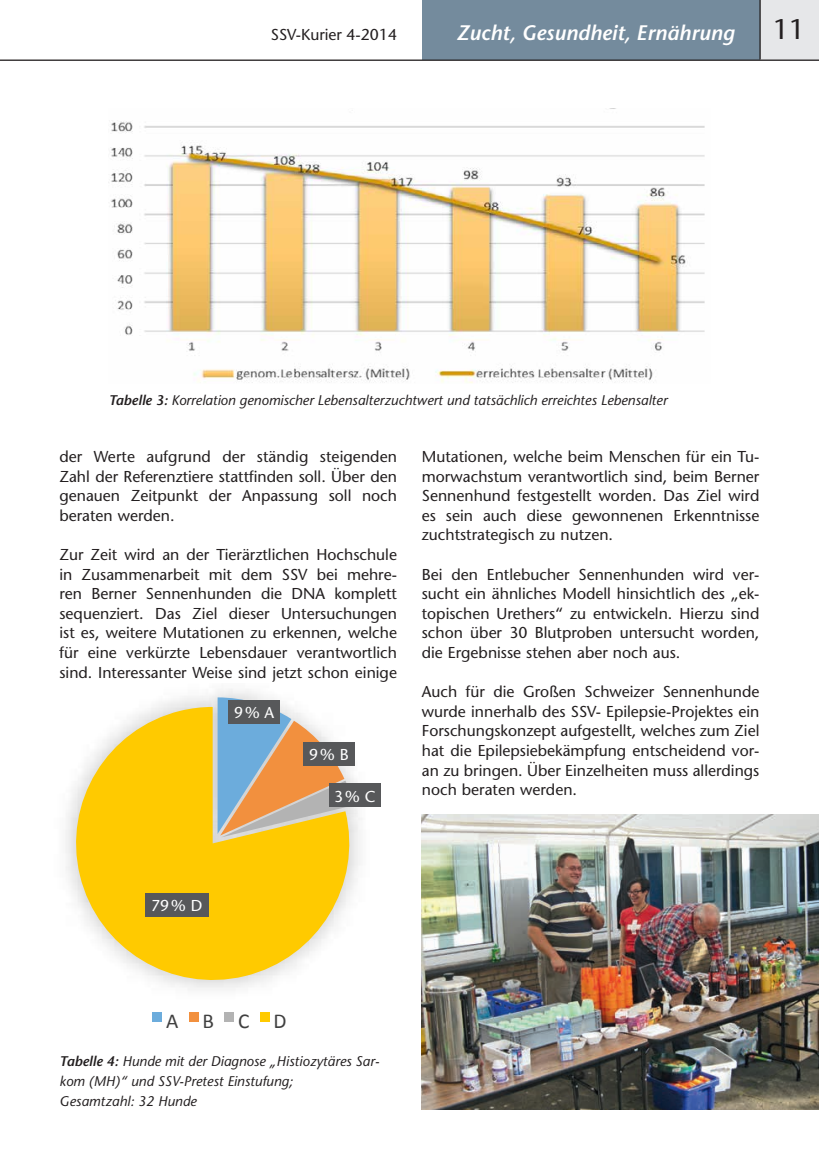
<style>
.page{position:relative;width:819px;height:1166px;background:#fff}
.page>*{position:absolute;margin:0;border:0;box-sizing:border-box;transform-origin:0 0}
.t1{font:28px "Stone Sans";color:#231f20}
.t2{font:700 27.3px/32.6px "Calibri";color:#404040;text-align:center}
.t3{font:21.18px "Calibri";color:#404040}
.t4{font:italic 600 21px "Stone Sans";color:#fff}
.t5{font:15.75px/19.6px "Stone Sans";color:#231f20;text-align:justify}
.t6{font:15.75px "Stone Sans";color:#fff}
.t7{font:italic 14px/19.6px "Stone Sans";color:#231f20}
.s1{font-weight:600}
</style>
<div class="page">
<div style="left:759px;top:0;width:60px;height:60px;background:#e6e7e9"></div>
<div style="left:422px;top:0;width:337px;height:60px;background:#748b9d"></div>
<hr style="left:0;top:60px;width:819px;height:1px;background:#231f20">
<hr style="left:759px;top:0;width:1px;height:60px;background:#231f20">
<img style="left:422px;top:815px;width:397px;height:295px">
<svg style="left:65px;top:689px;width:316px;height:333px"></svg>
<div style="left:145px;top:893px;width:63px;height:24px;background:#57585a"></div>
<div style="left:228px;top:700px;width:52px;height:23px;background:#57585a"></div>
<div style="left:303px;top:742px;width:52px;height:23px;background:#57585a"></div>
<div style="left:329px;top:783px;width:51px;height:24px;background:#57585a"></div>
<img style="left:110px;top:121px;width:595px;height:262px">
<p class="t5" style="left:271px;top:24px;width:128px">SSV-Kurier 4-2014</p>
<h3 class="t4" style="left:456px;top:19px;width:280px">Zucht, Gesundheit, Ernährung</h3>
<h1 class="t1" style="left:773px;top:12px;width:34px">11</h1>
<p class="t7" style="left:109px;top:390px;width:560px"><span class="s1">Tabelle 3:</span> Korrelation genomischer Lebensalterzuchtwert und tatsächlich erreichtes Lebensalter</p>
<p class="t5" style="left:59px;top:447px;width:339px">der Werte aufgrund der ständig steigenden Zahl der Referenztiere stattfinden soll. Über den genauen Zeitpunkt der Anpassung soll noch beraten werden.</p>
<p class="t5" style="left:59px;top:545px;width:339px">Zur Zeit wird an der Tierärztlichen Hochschule in Zusammenarbeit mit dem SSV bei mehre&shy;ren Berner Sennenhunden die DNA komplett sequenziert. Das Ziel dieser Untersuchungen ist es, weitere Mutationen zu erkennen, welche für eine verkürzte Lebensdauer verantwortlich sind. Interessanter Weise sind jetzt schon einige</p>
<h2 class="t2" style="left:38px;top:577px;width:313px">SSV--‐Pretest bei Hunden mit<br>MH--‐Diagnose<br>Gesamtzahl: 32 Hunde</h2>
<p class="t6" style="left:234px;top:703px;width:42px">9% A</p>
<p class="t6" style="left:309px;top:745px;width:41px">9% B</p>
<p class="t6" style="left:334px;top:786px;width:43px">3% C</p>
<p class="t5" style="left:422px;top:446px;width:339px">Mutationen, welche beim Menschen für ein Tu&shy;morwachstum verantwortlich sind, beim Berner Sennenhund festgestellt worden. Das Ziel wird es sein auch diese gewonnenen Erkenntnisse zuchtstrategisch zu nutzen.</p>
<p class="t5" style="left:422px;top:564px;width:339px">Bei den Entlebucher Sennenhunden wird ver&shy;sucht ein ähnliches Modell hinsichtlich des „ek&shy;topischen Urethers“ zu entwickeln. Hierzu sind schon über 30 Blutproben untersucht worden, die Ergebnisse stehen aber noch aus.</p>
<p class="t5" style="left:422px;top:682px;width:339px">Auch für die Großen Schweizer Sennenhunde wurde innerhalb des SSV- Epilepsie-Projektes ein Forschungskonzept aufgestellt, welches zum Ziel hat die Epilepsiebekämpfung entscheidend vor&shy;an zu bringen. Über Einzelheiten muss allerdings noch beraten werden.</p>
<p class="t6" style="left:151px;top:896px;width:53px">79% D</p>
<h3 class="t3" style="left:166px;top:1007px;width:122px">A B C D</h3>
<p class="t7" style="left:60px;top:1051px;width:321px"><span class="s1">Tabelle 4:</span> Hunde mit der Diagnose „Histiozytäres Sar&shy;kom (MH)“ und SSV-Pretest Einstufung;<br>Gesamtzahl: 32 Hunde</p>
</div>
